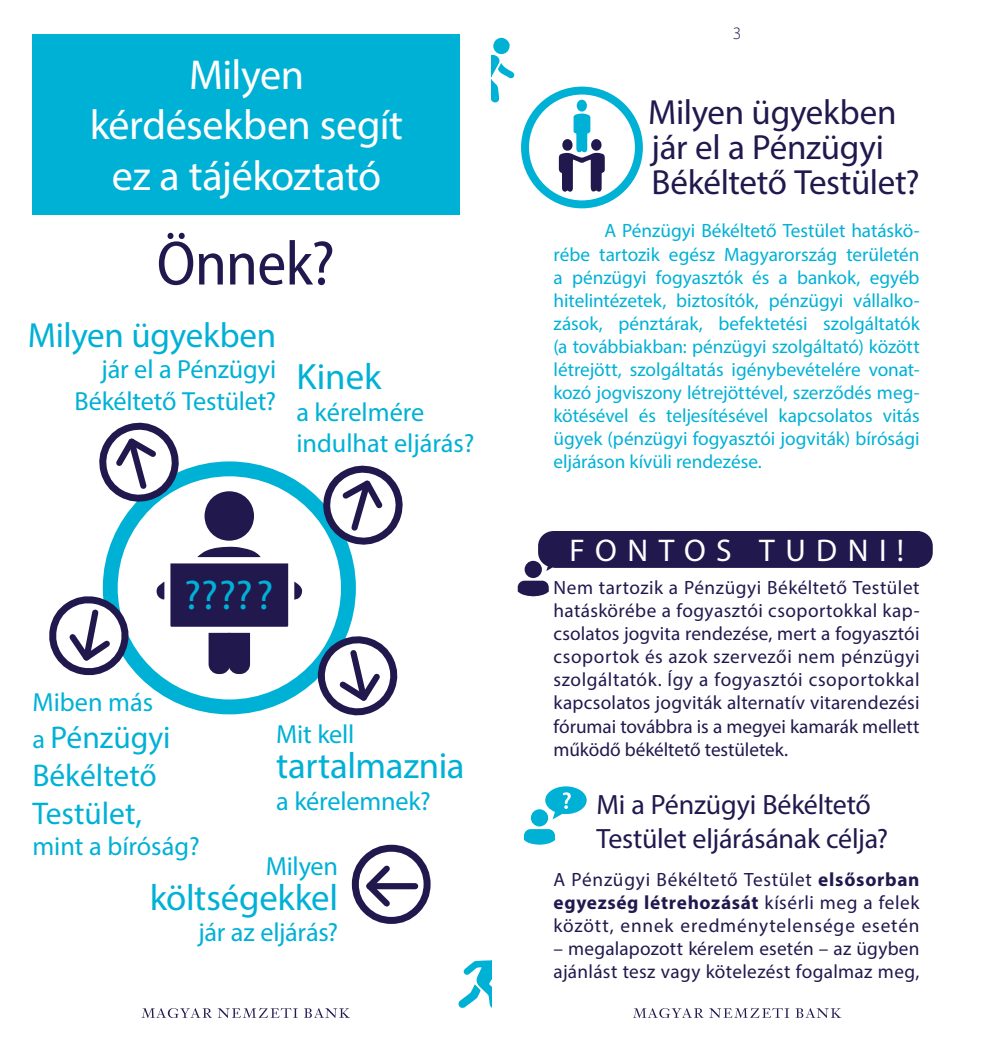
<style>
.page{position:relative;width:983px;height:1042px;background:#fff}
.page>*{position:absolute;margin:0;border:0;box-sizing:border-box;transform-origin:0 0}
.t1{font:semi-condensed 63px "Myriad Pro";letter-spacing:-.015em;color:#21194e}
.t2{font:42px/50.4px "Myriad Pro";letter-spacing:-.01em;color:#fff;text-align:center}
.t3{font:41.65px "Myriad Pro";color:#00b1d6}
.t4{font:36.75px "Myriad Pro";letter-spacing:-.005em;color:#00b1d6}
.t5{font:35px/35px "Myriad Pro";letter-spacing:-.01em;color:#21194e}
.t6{font:35px "Myriad Pro";letter-spacing:-.01em;color:#00b1d6}
.t7{font:31.5px/37.8px "Myriad Pro";color:#00b1d6}
.t8{font:31.5px "Myriad Pro";letter-spacing:.33em;color:#fff}
.t9{font:28px/33.6px "Myriad Pro";letter-spacing:-.01em;color:#21194e}
.t10{font:26.25px/31.5px "Myriad Pro";letter-spacing:-.005em;color:#00b1d6;text-align:right}
.t11{font:19.25px/23.1px "Myriad Pro";letter-spacing:.015em;color:#21194e;text-align:justify}
.t12{font:19.25px/23.1px "Myriad Pro";color:#00b1d6;text-align:justify}
.t13{font:300 17.5px "Myriad Pro";color:#21194e}
.s1{font-size:26.25px}
.s2{font-weight:700}
</style>
<div class="page">
<svg style="left:208px;top:633px;width:42px;height:41px"></svg>
<svg style="left:156px;top:582px;width:8px;height:18px"></svg>
<svg style="left:294px;top:581px;width:9px;height:19px"></svg>
<svg style="left:197px;top:546px;width:63px;height:11px"></svg>
<div style="left:204px;top:491px;width:50px;height:50px;background:#21194e;border-radius:50%"></div>
<div style="left:170px;top:563px;width:118px;height:64px;background:#21194e"></div>
<div style="left:103px;top:461px;width:253px;height:253px;border:15px solid #00b1d6;border-radius:50%"></div>
<div style="left:32px;top:34px;width:427px;height:180px;background:#00b1d6"></div>
<svg style="left:99px;top:422px;width:86px;height:86px"></svg>
<svg style="left:317px;top:465px;width:86px;height:86px"></svg>
<svg style="left:49px;top:591px;width:85px;height:84px"></svg>
<svg style="left:311px;top:630px;width:87px;height:86px"></svg>
<svg style="left:351px;top:844px;width:80px;height:80px"></svg>
<svg style="left:141px;top:1007px;width:209px;height:11px"></svg>
<svg style="left:633px;top:1007px;width:208px;height:11px"></svg>
<div style="left:493px;top:38px;width:16px;height:16px;background:#00b1d6;border-radius:50%"></div>
<svg style="left:491px;top:55px;width:23px;height:48px"></svg>
<svg style="left:458px;top:960px;width:34px;height:48px"></svg>
<div style="left:538px;top:531px;width:394px;height:36px;background:#21194e;border-radius:15px"></div>
<div style="left:524px;top:561px;width:17px;height:17px;background:#21194e;border-radius:50%"></div>
<svg style="left:517px;top:581px;width:31px;height:15px"></svg>
<svg style="left:539px;top:538px;width:14px;height:33px"></svg>
<div style="left:553px;top:531px;width:366px;height:37px;background:#21194e"></div>
<div style="left:521px;top:87px;width:121px;height:121px;border:8px solid #00b1d6;border-radius:50%"></div>
<svg style="left:558px;top:113px;width:46px;height:79px"></svg>
<div style="left:591px;top:139px;width:10px;height:12px;background:#21194e;border-radius:50%"></div>
<div style="left:576px;top:100px;width:10px;height:12px;background:#00b1d6;border-radius:50%"></div>
<div style="left:562px;top:139px;width:10px;height:12px;background:#21194e;border-radius:50%"></div>
<div style="left:530px;top:809px;width:18px;height:17px;background:#00b1d6;border-radius:50%"></div>
<svg style="left:524px;top:829px;width:31px;height:16px"></svg>
<svg style="left:545px;top:786px;width:41px;height:33px"></svg>
<h2 class="t2" style="left:90px;top:53px;width:315px">Milyen kérdésekben segít ez a tájékoztató</h2>
<h1 class="t1" style="left:157px;top:239px;width:179px">Önnek?</h1>
<h3 class="t6" style="left:28px;top:322px;width:250px">Milyen ügyekben</h3>
<h3 class="t10" style="left:75px;top:356px;width:203px">jár el a Pénzügyi<br>Békéltető Testület?</h3>
<h3 class="t4" style="left:296px;top:363px;width:86px">Kinek</h3>
<h3 class="t10" style="left:296px;top:398px;width:180px;text-align:left">a kérelmére indulhat eljárás?</h3>
<h3 class="t3" style="left:184px;top:579px;width:91px">?????</h3>
<h3 class="t10" style="left:32px;top:688px;width:122px">Miben más</h3>
<h3 class="t7" style="left:32px;top:721px;width:140px"><span class="s1">a</span> Pénzügyi<br>Békéltető<br>Testület,</h3>
<h3 class="t10" style="left:32px;top:833px;width:169px">mint a bíróság?</h3>
<h3 class="t10" style="left:276px;top:721px;width:79px">Mit kell</h3>
<h3 class="t4" style="left:276px;top:752px;width:190px">tartalmaznia</h3>
<h3 class="t10" style="left:276px;top:787px;width:156px">a kérelemnek?</h3>
<h3 class="t10" style="left:266px;top:852px;width:74px">Milyen</h3>
<h3 class="t4" style="left:150px;top:883px;width:190px">költségekkel</h3>
<h3 class="t10" style="left:198px;top:919px;width:141px">jár az eljárás?</h3>
<p class="t13" style="left:732px;top:27px;width:10px">3</p>
<h3 class="t5" style="left:648px;top:98px;width:273px">Milyen ügyekben jár el a Pénzügyi<br>Békéltető Testület?</h3>
<p class="t12" style="left:553px;top:221px;width:367px;text-indent:51px">A Pénzügyi Békéltető Testület hatáskö&shy;rébe tartozik egész Magyarország területén a pénzügyi fogyasztók és a bankok, egyéb hitelintézetek, biztosítók, pénzügyi vállalko&shy;zások, pénztárak, befektetési szolgáltatók (a továbbiakban: pénzügyi szolgáltató) között létrejött, szolgáltatás igénybevételére vonat&shy;kozó jogviszony létrejöttével, szerződés meg&shy;kötésével és teljesítésével kapcsolatos vitás ügyek (pénzügyi fogyasztói jogviták) bírósági eljáráson kívüli rendezése.</p>
<h3 class="t8" style="left:569px;top:538px;width:336px">FONTOS TUDNI!</h3>
<p class="t11" style="left:553px;top:577px;width:367px">Nem tartozik a Pénzügyi Békéltető Testület hatáskörébe a fogyasztói csoportokkal kap&shy;csolatos jogvita rendezése, mert a fogyasztói csoportok és azok szervezői nem pénzügyi szolgáltatók. Így a fogyasztói csoportokkal kapcsolatos jogviták alternatív vitarendezési fórumai továbbra is a megyei kamarák mellett működő békéltető testületek.</p>
<h3 class="t9" style="left:596px;top:790px;width:293px">Mi a Pénzügyi Békéltető<br>Testület eljárásának célja?</h3>
<p class="t11" style="left:553px;top:869px;width:367px">A Pénzügyi Békéltető Testület <span class="s2">elsősorban egyezség létrehozását</span> kísérli meg a felek között, ennek eredménytelensége esetén</p>
<p class="t11" style="left:553px;top:938px;width:367px">– megalapozott kérelem esetén – az ügyben ajánlást tesz vagy kötelezést fogalmaz meg,</p>
</div>
